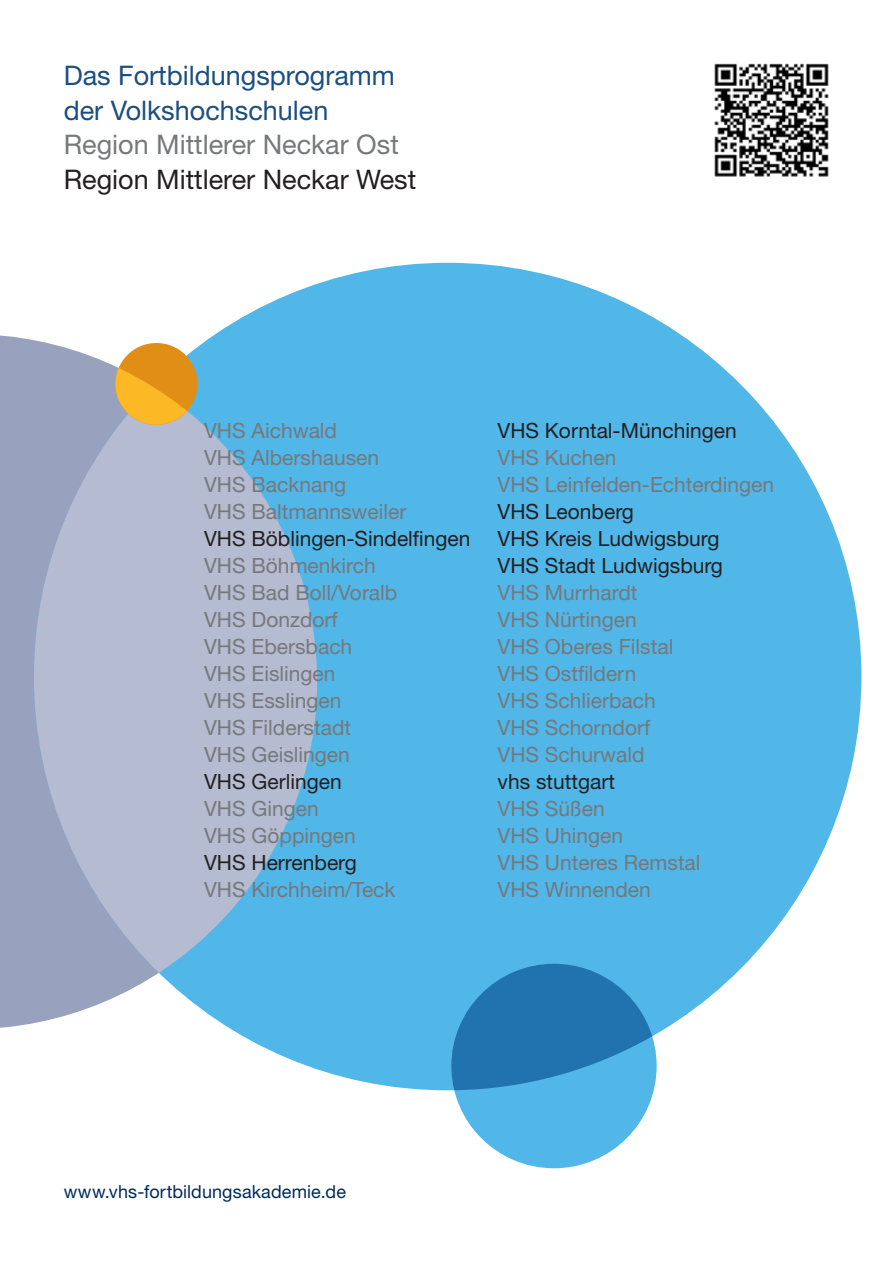
<style>
.page{position:relative;width:893px;height:1263px;background:#fff}
.page>*{position:absolute;margin:0;border:0;box-sizing:border-box;transform-origin:0 0}
.t1{font:27px/34.5px "Helvetica Neue";color:#1b4e81}
.t2{font:27px "Helvetica Neue";color:#231f20}
.t3{font:27px "Helvetica Neue";color:#76787b}
.t4{font:21px/27px "Helvetica Neue";color:#76787b}
.t5{font:21px/27px "Helvetica Neue";color:#231f20}
.t6{font:18px "Helvetica Neue";letter-spacing:.005em;color:#002a5c}
</style>
<div class="page">
<svg style="left:0;top:334px;width:231px;height:695px;fill:#98a2be"></svg>
<div style="left:34px;top:263px;width:827px;height:827px;background:#50b7e8;border-radius:50%"></div>
<div style="left:451px;top:964px;width:206px;height:204px;background:#50b7e8;border-radius:50%"></div>
<svg style="left:34px;top:386px;width:283px;height:587px;fill:#b5bbd0"></svg>
<svg style="left:451px;top:964px;width:201px;height:126px"></svg>
<div style="left:115px;top:343px;width:82px;height:82px;background:#e18e17;border-radius:50%"></div>
<svg style="left:115px;top:368px;width:72px;height:57px"></svg>
<img style="left:714px;top:63px;width:115px;height:114px">
<p class="t1" style="left:64px;top:58px;width:333px">Das Fortbildungsprogramm der Volkshochschulen</p>
<p class="t3" style="left:64px;top:128px;width:337px">Region Mittlerer Neckar Ost</p>
<p class="t2" style="left:64px;top:163px;width:354px">Region Mittlerer Neckar West</p>
<p class="t4" style="left:204px;top:417px;width:204px">VHS Aichwald<br>VHS Albershausen<br>VHS Backnang<br>VHS Baltmannsweiler</p>
<p class="t5" style="left:204px;top:525px;width:268px">VHS Böblingen-Sindelfingen</p>
<p class="t4" style="left:204px;top:552px;width:195px">VHS Böhmenkirch<br>VHS Bad Boll/Voralb<br>VHS Donzdorf<br>VHS Ebersbach<br>VHS Eislingen<br>VHS Esslingen<br>VHS Filderstadt<br>VHS Geislingen</p>
<p class="t5" style="left:204px;top:768px;width:139px">VHS Gerlingen</p>
<p class="t4" style="left:204px;top:795px;width:153px">VHS Gingen<br>VHS Göppingen</p>
<p class="t5" style="left:204px;top:849px;width:154px">VHS Herrenberg</p>
<p class="t4" style="left:204px;top:876px;width:193px">VHS Kirchheim/Teck</p>
<p class="t5" style="left:497px;top:417px;width:241px">VHS Korntal-Münchingen</p>
<p class="t4" style="left:497px;top:444px;width:278px">VHS Kuchen<br>VHS Leinfelden-Echterdingen</p>
<p class="t5" style="left:497px;top:498px;width:227px">VHS Leonberg<br>VHS Kreis Ludwigsburg<br>VHS Stadt Ludwigsburg</p>
<p class="t4" style="left:497px;top:579px;width:177px">VHS Murrhardt<br>VHS Nürtingen<br>VHS Oberes Filstal<br>VHS Ostfildern<br>VHS Schlierbach<br>VHS Schorndorf<br>VHS Schurwald</p>
<p class="t5" style="left:497px;top:768px;width:119px">vhs stuttgart</p>
<p class="t4" style="left:497px;top:795px;width:205px">VHS Süßen<br>VHS Uhingen<br>VHS Unteres Remstal<br>VHS Winnenden</p>
<p class="t6" style="left:64px;top:1181px;width:284px">www.vhs-fortbildungsakademie.de</p>
</div>
